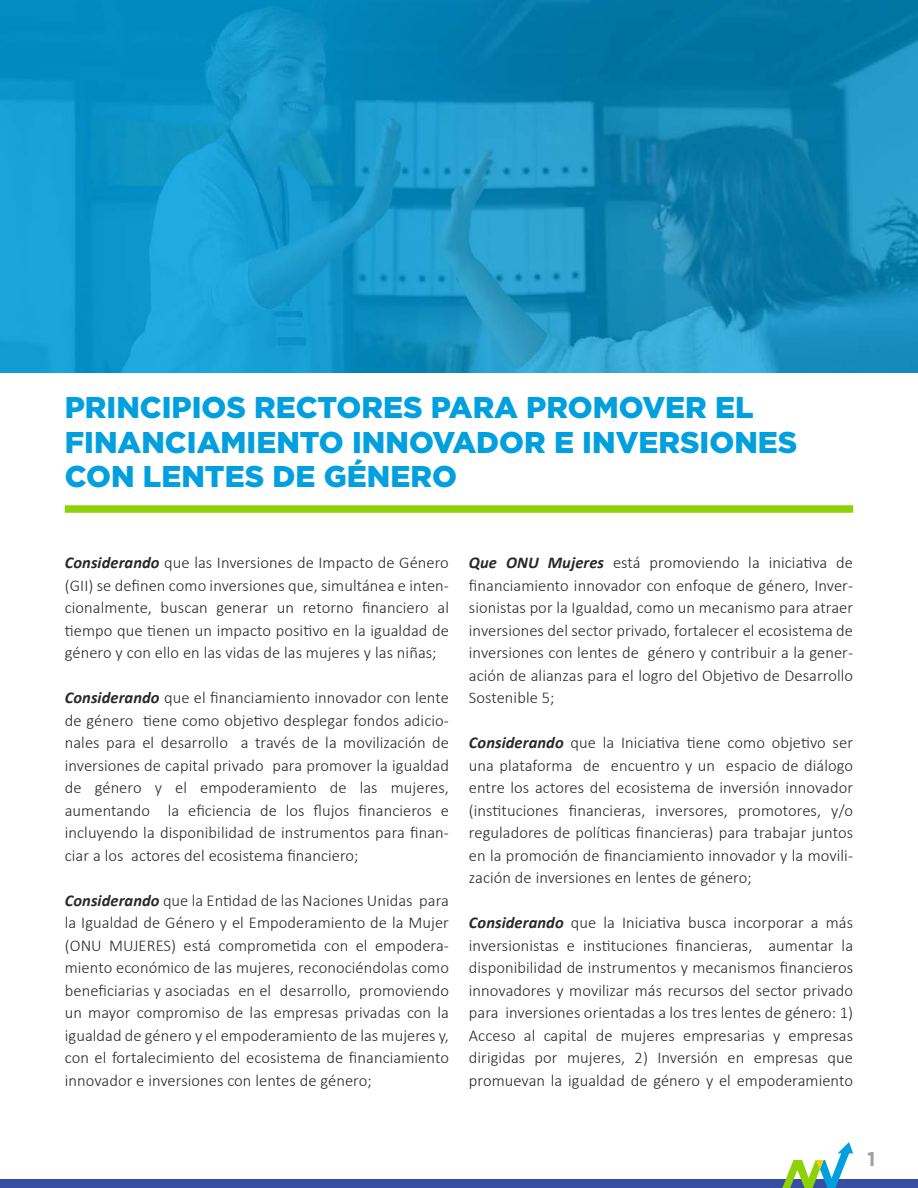
<style>
.page{position:relative;width:918px;height:1188px;background:#fff}
.page>*{position:absolute;margin:0;border:0;box-sizing:border-box;transform-origin:0 0}
.t1{font:900 30px/34.8px "Gotham";color:#00a0de}
.t2{font:700 19.8px "Gotham";color:#a0a0a0}
.t3{font:300 16.5px/22.5px "Calibri";letter-spacing:.005em;color:#282828;text-align:justify}
.s1{font-weight:700;font-style:italic}
</style>
<div class="page">
<div style="left:0;top:1179px;width:918px;height:9px;background:#374ea2"></div>
<svg style="left:782px;top:1142px;width:71px;height:46px"></svg>
<div style="left:65px;top:505px;width:788px;height:8px;background:#8dd208"></div>
<img style="left:0;top:0;width:918px;height:373px">
<h1 class="t1" style="left:65px;top:389px;width:734px">PRINCIPIOS RECTORES PARA PROMOVER EL<br>FINANCIAMIENTO INNOVADOR E INVERSIONES<br>CON LENTES DE GÉNERO</h1>
<p class="t3" style="left:65px;top:551px;width:386px"><span class="s1">Considerando</span> que las Inversiones de Impacto de Género (GII) se definen como inversiones que, simultánea e inten&shy;cionalmente, buscan generar un retorno financiero al tiempo que tienen un impacto positivo en la igualdad de género y con ello en las vidas de las mujeres y las niñas;</p>
<p class="t3" style="left:65px;top:686px;width:386px"><span class="s1">Considerando</span> que el financiamiento innovador con lente de género tiene como objetivo desplegar fondos adicio&shy;nales para el desarrollo a través de la movilización de inversiones de capital privado para promover la igualdad de género y el empoderamiento de las mujeres, aumentando la eficiencia de los flujos financieros e incluyendo la disponibilidad de instrumentos para finan&shy;ciar a los actores del ecosistema financiero;</p>
<p class="t3" style="left:65px;top:889px;width:386px"><span class="s1">Considerando</span> que la Entidad de las Naciones Unidas para la Igualdad de Género y el Empoderamiento de la Mujer (ONU MUJERES) está comprometida con el empodera&shy;miento económico de las mujeres, reconociéndolas como beneficiarias y asociadas en el desarrollo, promoviendo un mayor compromiso de las empresas privadas con la igualdad de género y el empoderamiento de las mujeres y, con el fortalecimiento del ecosistema de financiamiento innovador e inversiones con lentes de género;</p>
<p class="t3" style="left:469px;top:552px;width:386px"><span class="s1">Que ONU Mujeres</span> está promoviendo la iniciativa de financiamiento innovador con enfoque de género, Inver&shy;sionistas por la Igualdad, como un mecanismo para atraer inversiones del sector privado, fortalecer el ecosistema de inversiones con lentes de género y contribuir a la gener&shy;ación de alianzas para el logro del Objetivo de Desarrollo Sostenible 5;</p>
<p class="t3" style="left:469px;top:732px;width:386px"><span class="s1">Considerando</span> que la Iniciativa tiene como objetivo ser una plataforma de encuentro y un espacio de diálogo entre los actores del ecosistema de inversión innovador (instituciones financieras, inversores, promotores, y/o reguladores de políticas financieras) para trabajar juntos en la promoción de financiamiento innovador y la movili&shy;zación de inversiones en lentes de género;</p>
<p class="t3" style="left:469px;top:912px;width:386px"><span class="s1">Considerando</span> que la Iniciativa busca incorporar a más inversionistas e instituciones financieras, aumentar la disponibilidad de instrumentos y mecanismos financieros innovadores y movilizar más recursos del sector privado para inversiones orientadas a los tres lentes de género: 1)<br>Acceso al capital de mujeres empresarias y empresas dirigidas por mujeres, 2) Inversión en empresas que promuevan la igualdad de género y el empoderamiento</p>
<p class="t2" style="left:867px;top:1148px;width:10px">1</p>
</div>
